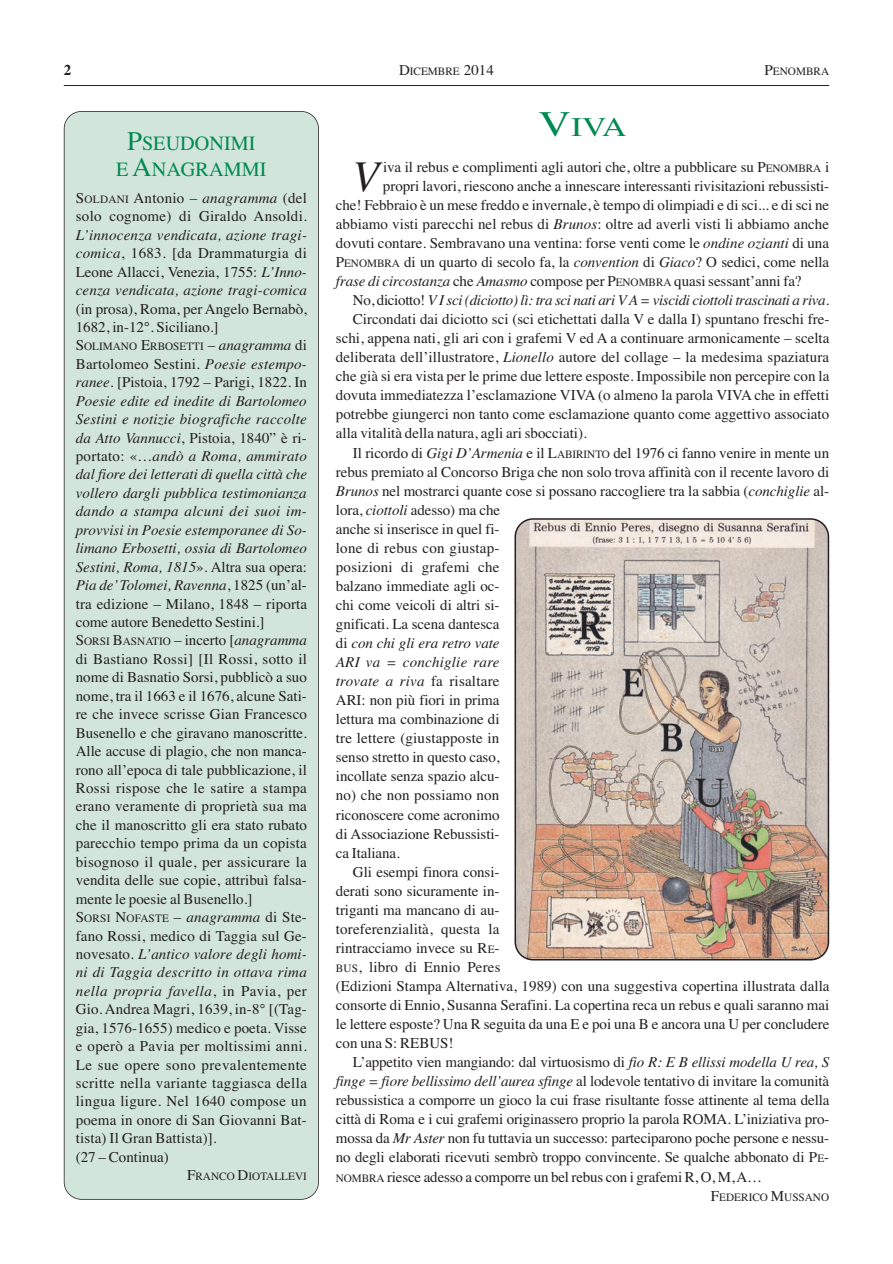
<style>
.page{position:relative;width:893px;height:1264px;background:#fff}
.page>*{position:absolute;margin:0;border:0;box-sizing:border-box;transform-origin:0 0}
.t1{font:italic 43.8px "Times";color:#231f20}
.t2{font:27px "Times";color:#008a52;scale:1.25 1}
.t3{font:20.25px/26px "Times";color:#008a52;text-align:center}
.t4{font:15px/18.5px "Times";color:#231f20}
.t5{font:italic 15px/18.5px "Times";letter-spacing:.01em;color:#231f20;text-align:justify}
.t6{font:italic 15px "Times";letter-spacing:-.02em;color:#231f20}
.t7{font:15px/18.5px "Times";letter-spacing:.02em;color:#231f20}
.t8{font:700 15px "Times";color:#231f20}
.t9{font:11.25px "Times";color:#231f20}
.s1{font-size:15px}
.s2{font-size:36px}
.s3{font-size:11.25px}
.s4{font-size:27px}
.s5{font-style:italic}
.s6{font-style:normal}
.s7{font-style:italic;font-size:15px}
</style>
<div class="page">
<hr style="left:64px;top:85px;width:765px;height:1px;background:#231f20">
<div style="left:64px;top:111px;width:255px;height:1089px;background:#d2e5da"></div>
<img style="left:514px;top:518px;width:315px;height:442px">
<p class="t8" style="left:64px;top:64px;width:9px">2</p>
<p class="t9" style="left:399px;top:67px;width:96px"><span class="s1">D</span>ICEMBRE <span class="s1">2014</span></p>
<p class="t9" style="left:765px;top:67px;width:66px"><span class="s1">P</span>ENOMBRA</p>
<h2 class="t2" style="left:538px;top:117px;width:72px"><span class="s2">V</span>IVA</h2>
<h1 class="t1" style="left:352px;top:160px;width:28px">V</h1>
<p class="t4" style="left:383px;top:159px;width:448px">iva il rebus e complimenti agli autori che, oltre a pubblicare su P<span class="s3">ENOMBRA</span> i</p>
<h3 class="t3" style="left:116px;top:132px;width:152px"><span class="s4">P</span>SEUDONIMI<br>E <span class="s4">A</span>NAGRAMMI</h3>
<p class="t7" style="left:76px;top:190px;width:233px">S<span class="s3">OLDANI</span> Antonio – <span class="s5">anagramma</span> (del solo cognome) di Giraldo Ansoldi.</p>
<p class="t5" style="left:76px;top:227px;width:233px">L’innocenza vendicata, azione tragi&shy;comica<span class="s6">, 1683. [da Drammaturgia di Leone Allacci, Venezia, 1755:</span> L’Inno&shy;cenza vendicata, azione tragi-comica</p>
<p class="t4" style="left:76px;top:301px;width:233px">(in prosa), Roma, per Angelo Bernabò,<br>1682, in-12°. Siciliano.]</p>
<p class="t9" style="left:76px;top:343px;width:233px"><span class="s1">S</span>OLIMANO <span class="s1">E</span>RBOSETTI <span class="s1">–</span> <span class="s7">anagramma</span> <span class="s1">di</span></p>
<p class="t4" style="left:76px;top:356px;width:233px">Bartolomeo Sestini. <span class="s5">Poesie estempo&shy;ranee</span>. [Pistoia, 1792 – Parigi, 1822. In <span class="s5">Poesie edite ed inedite di Bartolomeo Sestini e notizie biografiche raccolte da Atto Vannucci</span>, Pistoia, 1840” è ri&shy;portato: «<span class="s5">…andò a Roma, ammirato dal fiore dei letterati di quella città che vollero dargli pubblica testimonianza dando a stampa alcuni dei suoi im&shy;provvisi in Poesie estemporanee di So&shy;limano Erbosetti, ossia di Bartolomeo Sestini, Roma, 1815</span>». Altra sua opera:<br><span class="s5">Pia de’ Tolomei, Ravenna</span>, 1825 (un’al&shy;tra edizione – Milano, 1848 – riporta come autore Benedetto Sestini.]<br>S<span class="s3">ORSI</span> B<span class="s3">ASNATIO</span> – incerto [<span class="s5">anagramma </span>di Bastiano Rossi] [Il Rossi, sotto il nome di Basnatio Sorsi, pubblicò a suo nome, tra il 1663 e il 1676, alcune Sati&shy;re che invece scrisse Gian Francesco Busenello e che giravano manoscritte.<br>Alle accuse di plagio, che non manca&shy;rono all’epoca di tale pubblicazione, il Rossi rispose che le satire a stampa erano veramente di proprietà sua ma che il manoscritto gli era stato rubato parecchio tempo prima da un copista bisognoso il quale, per assicurare la vendita delle sue copie, attribuì falsa&shy;mente le poesie al Busenello.]</p>
<p class="t9" style="left:76px;top:914px;width:233px"><span class="s1">S</span>ORSI <span class="s1">N</span>OFASTE <span class="s1">–</span> <span class="s7">anagramma</span> <span class="s1">di Ste-</span></p>
<p class="t4" style="left:76px;top:928px;width:233px">fano Rossi, medico di Taggia sul Ge&shy;novesato. <span class="s5">L’antico valore degli homi&shy;ni di Taggia descritto in ottava rima nella propria favella</span>, in Pavia, per Gio. Andrea Magri, 1639, in-8° [(Tag&shy;gia, 1576-1655) medico e poeta. Visse e operò a Pavia per moltissimi anni.<br>Le sue opere sono prevalentemente scritte nella variante taggiasca della lingua ligure. Nel 1640 compose un poema in onore di San Giovanni Bat&shy;tista) Il Gran Battista)].<br>(27 – Continua)</p>
<p class="t9" style="left:187px;top:1172px;width:121px"><span class="s1">F</span>RANCO <span class="s1">D</span>IOTALLEVI</p>
<p class="t4" style="left:383px;top:178px;width:448px">propri lavori, riescono anche a innescare interessanti rivisitazioni rebussisti-</p>
<p class="t4" style="left:336px;top:197px;width:495px">che! Febbraio è un mese freddo e invernale, è tempo di olimpiadi e di sci... e di sci ne</p>
<p class="t4" style="left:336px;top:216px;width:495px">abbiamo visti parecchi nel rebus di <span class="s5">Brunos</span>: oltre ad averli visti li abbiamo anche</p>
<p class="t4" style="left:336px;top:235px;width:495px">dovuti contare. Sembravano una ventina: forse venti come le <span class="s5">ondine ozianti</span> di una</p>
<p class="t4" style="left:336px;top:254px;width:495px">P<span class="s3">ENOMBRA</span> di un quarto di secolo fa, la <span class="s5">convention</span> di <span class="s5">Giaco</span>? O sedici, come nella</p>
<p class="t4" style="left:336px;top:273px;width:467px"><span class="s5">frase di circostanza</span> che <span class="s5">Amasmo</span> compose per P<span class="s3">ENOMBRA</span> quasi sessant’anni fa?</p>
<p class="t6" style="left:353px;top:295px;width:478px"><span class="s6">No, diciotto!</span> V I sci (diciotto) lì: tra sci nati ari V A = viscidi ciottoli trascinati a riva<span class="s6">.</span></p>
<p class="t4" style="left:353px;top:311px;width:478px">Circondati dai diciotto sci (sci etichettati dalla V e dalla I) spuntano freschi fre-</p>
<p class="t4" style="left:336px;top:330px;width:495px">schi, appena nati, gli ari con i grafemi V ed A a continuare armonicamente – scelta</p>
<p class="t4" style="left:336px;top:349px;width:495px">deliberata dell’illustratore, <span class="s5">Lionello</span> autore del collage – la medesima spaziatura</p>
<p class="t4" style="left:336px;top:368px;width:495px">che già si era vista per le prime due lettere esposte. Impossibile non percepire con la</p>
<p class="t4" style="left:336px;top:387px;width:495px">dovuta immediatezza l’esclamazione VIVA (o almeno la parola VIVA che in effetti</p>
<p class="t4" style="left:336px;top:407px;width:495px">potrebbe giungerci non tanto come esclamazione quanto come aggettivo associato</p>
<p class="t4" style="left:336px;top:426px;width:252px">alla vitalità della natura, agli ari sbocciati).</p>
<p class="t4" style="left:353px;top:445px;width:478px">Il ricordo di <span class="s5">Gigi D’Armenia</span> e il L<span class="s3">ABIRINTO</span> del 1976 ci fanno venire in mente un</p>
<p class="t4" style="left:336px;top:464px;width:495px">rebus premiato al Concorso Briga che non solo trova affinità con il recente lavoro di</p>
<p class="t4" style="left:336px;top:483px;width:495px"><span class="s5">Brunos</span> nel mostrarci quante cose si possano raccogliere tra la sabbia (<span class="s5">conchiglie</span> al-</p>
<p class="t4" style="left:336px;top:502px;width:166px">lora, <span class="s5">ciottoli</span> adesso) ma che</p>
<p class="t4" style="left:336px;top:521px;width:165px">anche si inserisce in quel fi-</p>
<p class="t4" style="left:336px;top:540px;width:165px">lone di rebus con giustap-</p>
<p class="t4" style="left:336px;top:559px;width:165px">posizioni di grafemi che</p>
<p class="t4" style="left:336px;top:578px;width:165px">balzano immediate agli oc-</p>
<p class="t4" style="left:336px;top:597px;width:165px">chi come veicoli di altri si-</p>
<p class="t4" style="left:336px;top:616px;width:165px">gnificati. La scena dantesca</p>
<p class="t5" style="left:336px;top:635px;width:165px"><span class="s6">di</span> con chi gli era retro vate</p>
<p class="t5" style="left:336px;top:654px;width:165px">ARI va = conchiglie rare</p>
<p class="t5" style="left:336px;top:673px;width:165px">trovate a riva <span class="s6">fa risaltare</span></p>
<p class="t4" style="left:336px;top:692px;width:165px">ARI: non più fiori in prima</p>
<p class="t4" style="left:336px;top:711px;width:165px">lettura ma combinazione di</p>
<p class="t4" style="left:336px;top:730px;width:165px">tre lettere (giustapposte in</p>
<p class="t4" style="left:336px;top:749px;width:165px">senso stretto in questo caso,</p>
<p class="t4" style="left:336px;top:768px;width:165px">incollate senza spazio alcu-</p>
<p class="t4" style="left:336px;top:788px;width:165px">no) che non possiamo non</p>
<p class="t4" style="left:336px;top:807px;width:165px">riconoscere come acronimo</p>
<p class="t4" style="left:336px;top:826px;width:165px">di Associazione Rebussisti-</p>
<p class="t4" style="left:336px;top:845px;width:66px">ca Italiana.</p>
<p class="t4" style="left:353px;top:864px;width:148px">Gli esempi finora consi-</p>
<p class="t4" style="left:336px;top:883px;width:165px">derati sono sicuramente in-</p>
<p class="t4" style="left:336px;top:902px;width:165px">triganti ma mancano di au-</p>
<p class="t4" style="left:336px;top:921px;width:165px">toreferenzialità, questa la</p>
<p class="t4" style="left:336px;top:940px;width:165px">rintracciamo invece su R<span class="s3">E</span>-</p>
<p class="t4" style="left:336px;top:959px;width:166px"><span class="s3">BUS</span>, libro di Ennio Peres</p>
<p class="t4" style="left:336px;top:978px;width:495px">(Edizioni Stampa Alternativa, 1989) con una suggestiva copertina illustrata dalla</p>
<p class="t4" style="left:336px;top:997px;width:495px">consorte di Ennio, Susanna Serafini. La copertina reca un rebus e quali saranno mai</p>
<p class="t4" style="left:336px;top:1016px;width:495px">le lettere esposte? Una R seguita da una E e poi una B e ancora una U per concludere</p>
<p class="t4" style="left:336px;top:1035px;width:119px">con una S: REBUS!</p>
<p class="t4" style="left:353px;top:1054px;width:478px">L’appetito vien mangiando: dal virtuosismo di <span class="s5">fio R: E B ellissi modella U rea, S</span></p>
<p class="t4" style="left:336px;top:1073px;width:495px"><span class="s5">finge = fiore bellissimo dell’aurea sfinge</span> al lodevole tentativo di invitare la comunità</p>
<p class="t4" style="left:336px;top:1092px;width:495px">rebussistica a comporre un gioco la cui frase risultante fosse attinente al tema della</p>
<p class="t4" style="left:336px;top:1111px;width:495px">città di Roma e i cui grafemi originassero proprio la parola ROMA. L’iniziativa pro-</p>
<p class="t4" style="left:336px;top:1130px;width:495px">mossa da <span class="s5">Mr Aster</span> non fu tuttavia un successo: parteciparono poche persone e nessu-</p>
<p class="t4" style="left:336px;top:1149px;width:495px">no degli elaborati ricevuti sembrò troppo convincente. Se qualche abbonato di P<span class="s3">E</span>-</p>
<p class="t4" style="left:336px;top:1169px;width:428px"><span class="s3">NOMBRA</span> riesce adesso a comporre un bel rebus con i grafemi R, O, M, A…</p>
<p class="t9" style="left:711px;top:1193px;width:120px"><span class="s1">F</span>EDERICO <span class="s1">M</span>USSANO</p>
</div>
